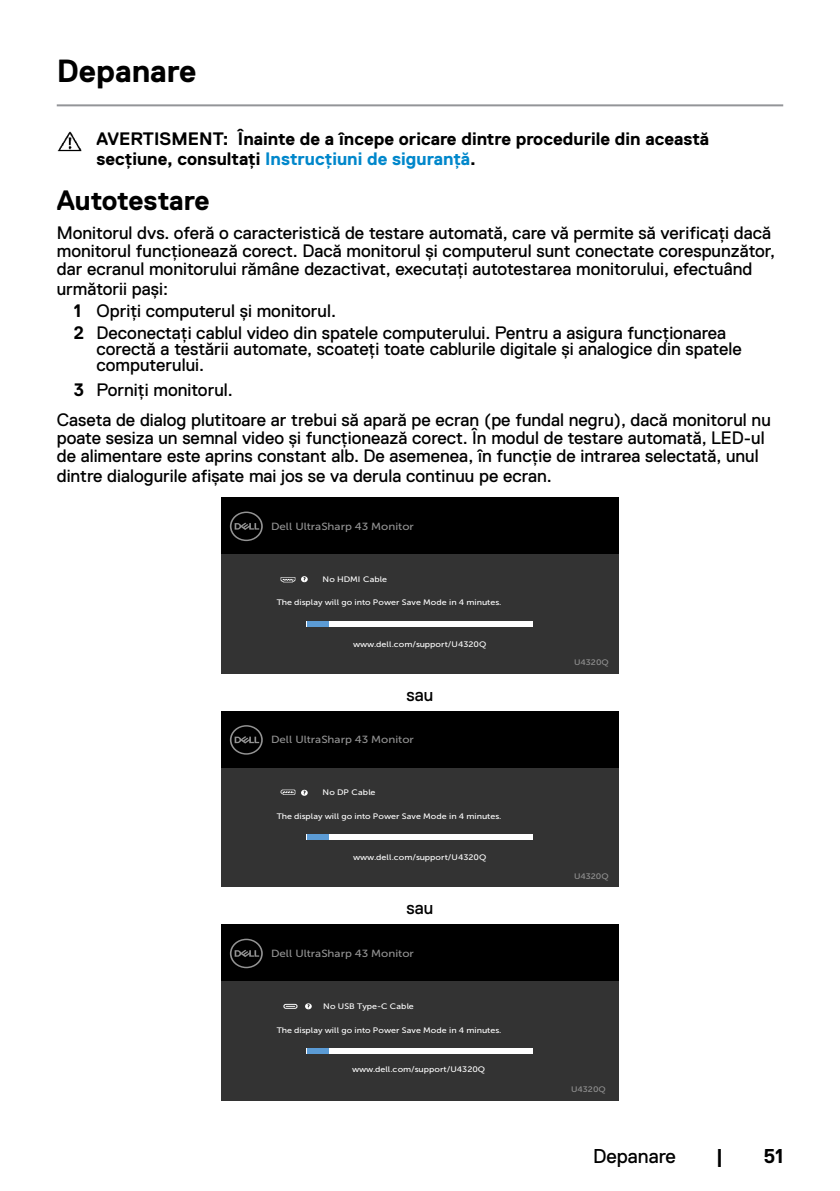
<style>
.page{position:relative;width:840px;height:1191px;background:#fff}
.page>*{position:absolute;margin:0;border:0;box-sizing:border-box;transform-origin:0 0}
.t1{font:700 32px "Dell Replica";color:#000}
.t2{font:700 28px "Dell Replica";letter-spacing:-.01em;color:#000}
.t3{font:20px "Dell Replica";color:#000}
.t4{font:700 20px "Dell Replica";color:#000}
.t5{font:18px/18px "Dell Replica";color:#000}
.t6{font:700 18px/20px "Dell Replica";color:#000}
.t7{font:10.4px "Museo Sans For Dell 500";color:#939393;scale:1.11 1}
.t8{font:8px "Museo Sans For Dell 500";letter-spacing:.005em;color:#fff;scale:1.11 1}
.t9{font:8px "Museo Sans For Dell 500";color:#939393;scale:1.11 1}
.s1{color:#0087cb}
.s2{font-weight:700}
</style>
<div class="page">
<hr style="left:57px;top:104px;width:725px;height:2px;background:#939598">
<img style="left:57px;top:131px;width:25px;height:21px">
<div style="left:221px;top:554px;width:397px;height:119px;background:#333"></div>
<div style="left:221px;top:498px;width:397px;height:56px;background:#000"></div>
<svg style="left:230px;top:511px;width:33px;height:30px"></svg>
<div style="left:307px;top:621px;width:225px;height:5px;background:#fff"></div>
<div style="left:307px;top:621px;width:21px;height:5px;background:#5b9bd5"></div>
<img style="left:280px;top:577px;width:15px;height:6px">
<svg style="left:301px;top:576px;width:6px;height:6px"></svg>
<div style="left:221px;top:767px;width:397px;height:120px;background:#333"></div>
<div style="left:221px;top:711px;width:397px;height:56px;background:#000"></div>
<svg style="left:230px;top:725px;width:33px;height:29px"></svg>
<div style="left:307px;top:834px;width:225px;height:6px;background:#fff"></div>
<div style="left:307px;top:834px;width:21px;height:6px;background:#5b9bd5"></div>
<img style="left:280px;top:789px;width:15px;height:6px">
<svg style="left:301px;top:789px;width:6px;height:6px"></svg>
<div style="left:221px;top:981px;width:397px;height:119px;background:#333"></div>
<div style="left:221px;top:925px;width:397px;height:56px;background:#000"></div>
<svg style="left:230px;top:938px;width:33px;height:30px"></svg>
<div style="left:307px;top:1048px;width:225px;height:5px;background:#fff"></div>
<div style="left:307px;top:1048px;width:21px;height:5px;background:#5b9bd5"></div>
<div style="left:283px;top:1004px;width:14px;height:4px;border:1px solid #fff;border-radius:2px"></div>
<svg style="left:305px;top:1003px;width:6px;height:6px"></svg>
<h1 class="t1" style="left:57px;top:53px;width:141px">Depanare</h1>
<p class="t6" style="left:96px;top:129px;width:614px">AVERTISMENT: Înainte de a începe oricare dintre procedurile din această secțiune, consultați <span class="s1">Instrucțiuni de siguranță</span>.</p>
<h2 class="t2" style="left:57px;top:185px;width:154px">Autotestare</h2>
<p class="t5" style="left:57px;top:224px;width:719px">Monitorul dvs. oferă o caracteristică de testare automată, care vă permite să verificați dacă monitorul funcționează corect. Dacă monitorul și computerul sunt conectate corespunzător, dar ecranul monitorului rămâne dezactivat, executați autotestarea monitorului, efectuând</p>
<p class="t5" style="left:74px;top:278px;width:653px;line-height:21.6px;text-indent:-17px">următorii pași:<br><span class="s2">1</span> Opriți computerul și monitorul.<br><span class="s2">2</span> Deconectați cablul video din spatele computerului. Pentru a asigura funcționarea</p>
<p class="t5" style="left:96px;top:340px;width:646px;line-height:16px">corectă a testării automate, scoateți toate cablurile digitale și analogice din spatele computerului.</p>
<p class="t5" style="left:57px;top:375px;width:715px;line-height:29.4px;text-indent:17px"><span class="s2">3</span> Porniți monitorul.<br>Caseta de dialog plutitoare ar trebui să apară pe ecran (pe fundal negru), dacă monitorul nu</p>
<p class="t5" style="left:57px;top:428px;width:709px">poate sesiza un semnal video și funcționează corect. În modul de testare automată, LED-ul de alimentare este aprins constant alb. De asemenea, în funcție de intrarea selectată, unul</p>
<p class="t5" style="left:57px;top:466px;width:496px">dintre dialogurile afișate mai jos se va derula continuu pe ecran.</p>
<p class="t7" style="left:271px;top:520px;width:130px">Dell UltraSharp 43 Monitor</p>
<p class="t8" style="left:322px;top:574px;width:60px">No HDMI Cable</p>
<p class="t8" style="left:277px;top:598px;width:203px">The display will go into Power Save Mode in 4 minutes.</p>
<p class="t8" style="left:353px;top:639px;width:121px">www.dell.com/support/U4320Q</p>
<p class="t5" style="left:406px;top:686px;width:28px">sau</p>
<p class="t7" style="left:271px;top:734px;width:130px">Dell UltraSharp 43 Monitor</p>
<p class="t8" style="left:322px;top:788px;width:49px">No DP Cable</p>
<p class="t8" style="left:277px;top:812px;width:203px">The display will go into Power Save Mode in 4 minutes.</p>
<p class="t8" style="left:353px;top:853px;width:121px">www.dell.com/support/U4320Q</p>
<p class="t5" style="left:406px;top:899px;width:28px">sau</p>
<p class="t7" style="left:271px;top:947px;width:130px">Dell UltraSharp 43 Monitor</p>
<p class="t8" style="left:323px;top:1001px;width:83px">No USB Type-C Cable</p>
<p class="t8" style="left:277px;top:1025px;width:203px">The display will go into Power Save Mode in 4 minutes.</p>
<p class="t8" style="left:352px;top:1065px;width:121px">www.dell.com/support/U4320Q</p>
<p class="t9" style="left:573px;top:658px;width:33px">U4320Q</p>
<p class="t9" style="left:573px;top:871px;width:33px">U4320Q</p>
<p class="t9" style="left:571px;top:1085px;width:33px">U4320Q</p>
<p class="t3" style="left:592px;top:1144px;width:84px">Depanare</p>
<p class="t4" style="left:715px;top:1144px;width:9px">|</p>
<p class="t4" style="left:763px;top:1144px;width:21px">51</p>
</div>
